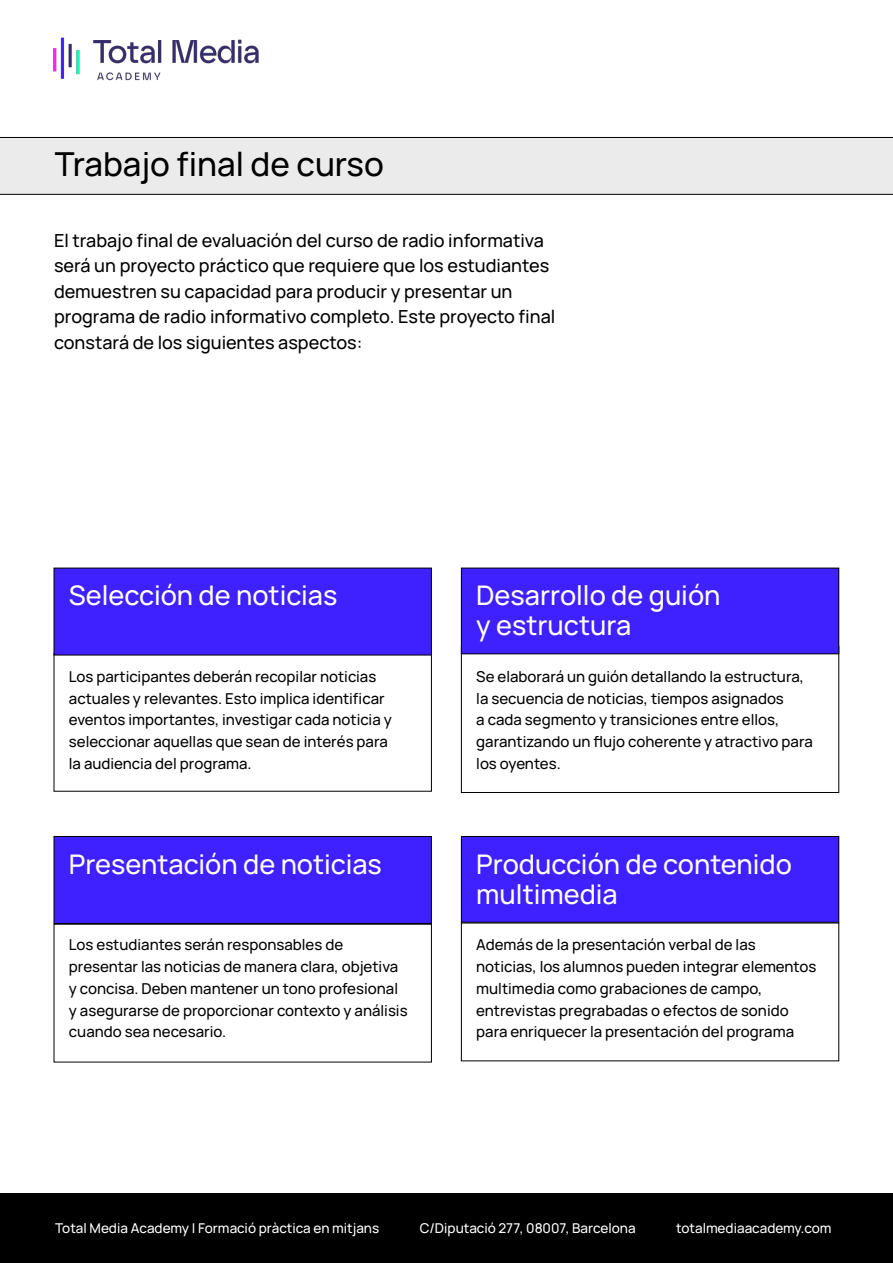
<style>
.page{position:relative;width:893px;height:1263px;background:#fff}
.page>*{position:absolute;margin:0;border:0;box-sizing:border-box;transform-origin:0 0}
.t1{font:500 33px "Manrope";color:#000}
.t2{font:500 27px/30px "Manrope";color:#fff}
.t3{font:500 18px/25.5px "Manrope";color:#000}
.t4{font:500 15px/21.8px "Manrope";color:#000}
.t5{font:500 13.5px "Manrope";color:#fff}
</style>
<div class="page">
<div style="left:1px;top:1194px;width:891px;height:68px;background:#000"></div>
<div style="left:0;top:1193px;width:893px;height:70px;border:2px solid #000"></div>
<hr style="left:0;top:1193px;width:893px;height:1px;background:#000">
<img style="left:53px;top:37px;width:206px;height:44px">
<div style="left:0;top:137px;width:893px;height:58px;background:#ebebeb"></div>
<div style="left:461px;top:646px;width:378px;height:147px;border:1px solid #000"></div>
<div style="left:54px;top:836px;width:377px;height:87px;background:#3f20ff"></div>
<div style="left:54px;top:836px;width:378px;height:88px;border:1px solid #000"></div>
<div style="left:54px;top:568px;width:377px;height:87px;background:#3f20ff"></div>
<div style="left:461px;top:836px;width:378px;height:86px;background:#3f20ff"></div>
<div style="left:461px;top:836px;width:378px;height:87px;border:1px solid #000"></div>
<div style="left:461px;top:568px;width:378px;height:86px;background:#3f20ff"></div>
<h1 class="t1" style="left:55px;top:138px;width:331px">Trabajo final de curso</h1>
<p class="t3" style="left:54px;top:226px;width:503px">El trabajo final de evaluación del curso de radio informativa será un proyecto práctico que requiere que los estudiantes demuestren su capacidad para producir y presentar un programa de radio informativo completo. Este proyecto final constará de los siguientes aspectos:</p>
<h2 class="t2" style="left:69px;top:579px;width:270px">Selección de noticias</h2>
<p class="t4" style="left:69px;top:664px;width:324px">Los participantes deberán recopilar noticias actuales y relevantes. Esto implica identificar eventos importantes, investigar cada noticia y seleccionar aquellas que sean de interés para la audiencia del programa.</p>
<h2 class="t2" style="left:69px;top:847px;width:315px">Presentación de noticias</h2>
<p class="t4" style="left:69px;top:933px;width:340px">Los estudiantes serán responsables de presentar las noticias de manera clara, objetiva y concisa. Deben mantener un tono profesional y asegurarse de proporcionar contexto y análisis cuando sea necesario.</p>
<h2 class="t2" style="left:476px;top:579px;width:246px">Desarrollo de guión y estructura</h2>
<p class="t4" style="left:476px;top:664px;width:338px">Se elaborará un guión detallando la estructura, la secuencia de noticias, tiempos asignados<br>a cada segmento y transiciones entre ellos, garantizando un flujo coherente y atractivo para los oyentes.</p>
<h2 class="t2" style="left:476px;top:847px;width:317px">Producción de contenido multimedia</h2>
<p class="t4" style="left:476px;top:933px;width:342px">Además de la presentación verbal de las noticias, los alumnos pueden integrar elementos multimedia como grabaciones de campo, entrevistas pregrabadas o efectos de sonido para enriquecer la presentación del programa</p>
<p class="t5" style="left:55px;top:1218px;width:325px">Total Media Academy | Formació pràctica en mitjans</p>
<p class="t5" style="left:420px;top:1218px;width:217px">C/Diputació 277, 08007, Barcelona</p>
<p class="t5" style="left:676px;top:1218px;width:157px">totalmediaacademy.com</p>
</div>
